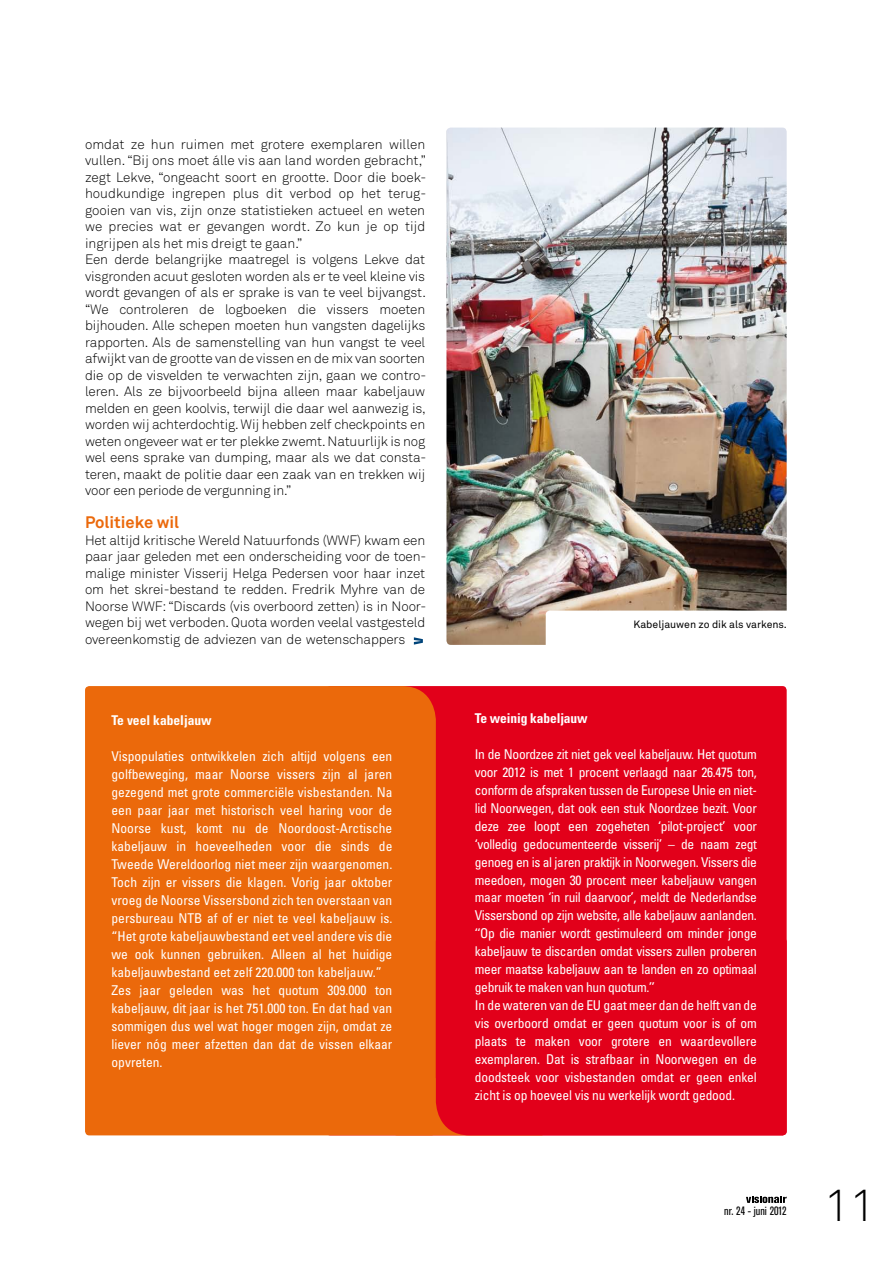
<style>
.page{position:relative;width:893px;height:1263px;background:#fff}
.page>*{position:absolute;margin:0;border:0;box-sizing:border-box;transform-origin:0 0}
.t1{font:300 45px "Akkurat";color:#000}
.t2{font:700 16.5px "Akkurat";color:#eb690b}
.t3{font:condensed 13.5px/18px "Univers";letter-spacing:-.01em;color:#fff}
.t4{font:300 13.5px/16.5px "Akkurat";letter-spacing:-.01em;color:#000}
.t5{font:700 condensed 13.5px "Univers";letter-spacing:-.01em;color:#fff}
.t6{font:12px "Akzidenz Grotesk Condensed BQ";color:#000}
.t7{font:10.5px "Akkurat";color:#000}
</style>
<div class="page">
<svg style="left:746px;top:1197px;width:41px;height:6px"></svg>
<div style="left:326px;top:686px;width:461px;height:449px;background:#e2001a;border-radius:4px"></div>
<div style="left:85px;top:686px;width:351px;height:449px;background:#eb690b"></div>
<div style="left:393px;top:1078px;width:43px;height:57px;background:#eb690b"></div>
<img style="left:446px;top:128px;width:341px;height:517px">
<div style="left:546px;top:611px;width:254px;height:51px;background:#fff;border-radius:4px"></div>
<svg style="left:436px;top:937px;width:351px;height:198px"></svg>
<svg style="left:414px;top:637px;width:9px;height:8px"></svg>
<p class="t4" style="left:85px;top:136px;width:343px">omdat ze hun ruimen met grotere exemplaren willen vullen. “Bij ons moet álle vis aan land worden gebracht,” zegt Lekve, “ongeacht soort en grootte. Door die boek&shy;houdkundige ingrepen plus dit verbod op het terug&shy;gooien van vis, zijn onze statistieken actueel en weten we precies wat er gevangen wordt. Zo kun je op tijd ingrijpen als het mis dreigt te gaan.”<br>Een derde belangrijke maatregel is volgens Lekve dat visgronden acuut gesloten worden als er te veel kleine vis wordt gevangen of als er sprake is van te veel bijvangst. “We controleren de logboeken die vissers moeten bijhouden. Alle schepen moeten hun vangsten dagelijks rapporten. Als de samenstelling van hun vangst te veel afwijkt van de grootte van de vissen en de mix van soorten die op de visvelden te verwachten zijn, gaan we contro&shy;leren. Als ze bijvoorbeeld bijna alleen maar kabeljauw melden en geen koolvis, terwijl die daar wel aanwezig is, worden wij achterdochtig. Wij hebben zelf checkpoints en weten ongeveer wat er ter plekke zwemt. Natuurlijk is nog wel eens sprake van dumping, maar als we dat consta&shy;teren, maakt de politie daar een zaak van en trekken wij voor een periode de vergunning in.”</p>
<p class="t2" style="left:85px;top:512px;width:96px">Politieke wil</p>
<p class="t4" style="left:85px;top:532px;width:343px;text-align:justify">Het altijd kritische Wereld Natuurfonds (WWF) kwam een paar jaar geleden met een onderscheiding voor de toen&shy;malige minister Visserij Helga Pedersen voor haar inzet om het skrei-bestand te redden. Fredrik Myhre van de Noorse WWF: “Discards (vis overboord zetten) is in Noor&shy;wegen bij wet verboden. Quota worden veelal vastgesteld overeenkomstig de adviezen van de wetenschappers</p>
<p class="t5" style="left:111px;top:711px;width:102px">Te veel kabeljauw</p>
<p class="t3" style="left:111px;top:747px;width:282px">Vispopulaties ontwikkelen zich altijd volgens een golfbeweging, maar Noorse vissers zijn al jaren gezegend met grote commerciële visbestanden. Na een paar jaar met historisch veel haring voor de Noorse kust, komt nu de Noordoost-Arctische kabeljauw in hoeveelheden voor die sinds de Tweede Wereldoorlog niet meer zijn waargenomen.<br>Toch zijn er vissers die klagen. Vorig jaar oktober vroeg de Noorse Vissersbond zich ten overstaan van persbureau NTB af of er niet te veel kabeljauw is. “Het grote kabeljauwbestand eet veel andere vis die we ook kunnen gebruiken. Alleen al het huidige kabeljauwbestand eet zelf 220.000 ton kabeljauw.” Zes jaar geleden was het quotum 309.000 ton kabeljauw, dit jaar is het 751.000 ton. En dat had van sommigen dus wel wat hoger mogen zijn, omdat ze liever nóg meer afzetten dan dat de vissen elkaar opvreten.</p>
<p class="t7" style="left:633px;top:618px;width:155px">Kabeljauwen zo dik als varkens.</p>
<p class="t5" style="left:475px;top:709px;width:114px">Te weinig kabeljauw</p>
<p class="t3" style="left:475px;top:744px;width:284px">In de Noordzee zit niet gek veel kabeljauw. Het quotum voor 2012 is met 1 procent verlaagd naar 26.475 ton, conform de afspraken tussen de Europese Unie en niet&shy;lid Noorwegen, dat ook een stuk Noordzee bezit. Voor deze zee loopt een zogeheten ‘pilot-project’ voor ‘volledig gedocumenteerde visserij’ – de naam zegt genoeg en is al jaren praktijk in Noorwegen. Vissers die meedoen, mogen 30 procent meer kabeljauw vangen maar moeten ‘in ruil daarvoor’, meldt de Nederlandse Vissersbond op zijn website, alle kabeljauw aanlanden. ‘‘Op die manier wordt gestimuleerd om minder jonge kabeljauw te discarden omdat vissers zullen proberen meer maatse kabeljauw aan te landen en zo optimaal gebruik te maken van hun quotum.’’<br>In de wateren van de EU gaat meer dan de helft van de vis overboord omdat er geen quotum voor is of om plaats te maken voor grotere en waardevollere exemplaren. Dat is strafbaar in Noorwegen en de doodsteek voor visbestanden omdat er geen enkel zicht is op hoeveel vis nu werkelijk wordt gedood.</p>
<p class="t6" style="left:724px;top:1204px;width:64px">nr. 24 - juni 2012</p>
<h1 class="t1" style="left:825px;top:1179px;width:53px">11</h1>
</div>
